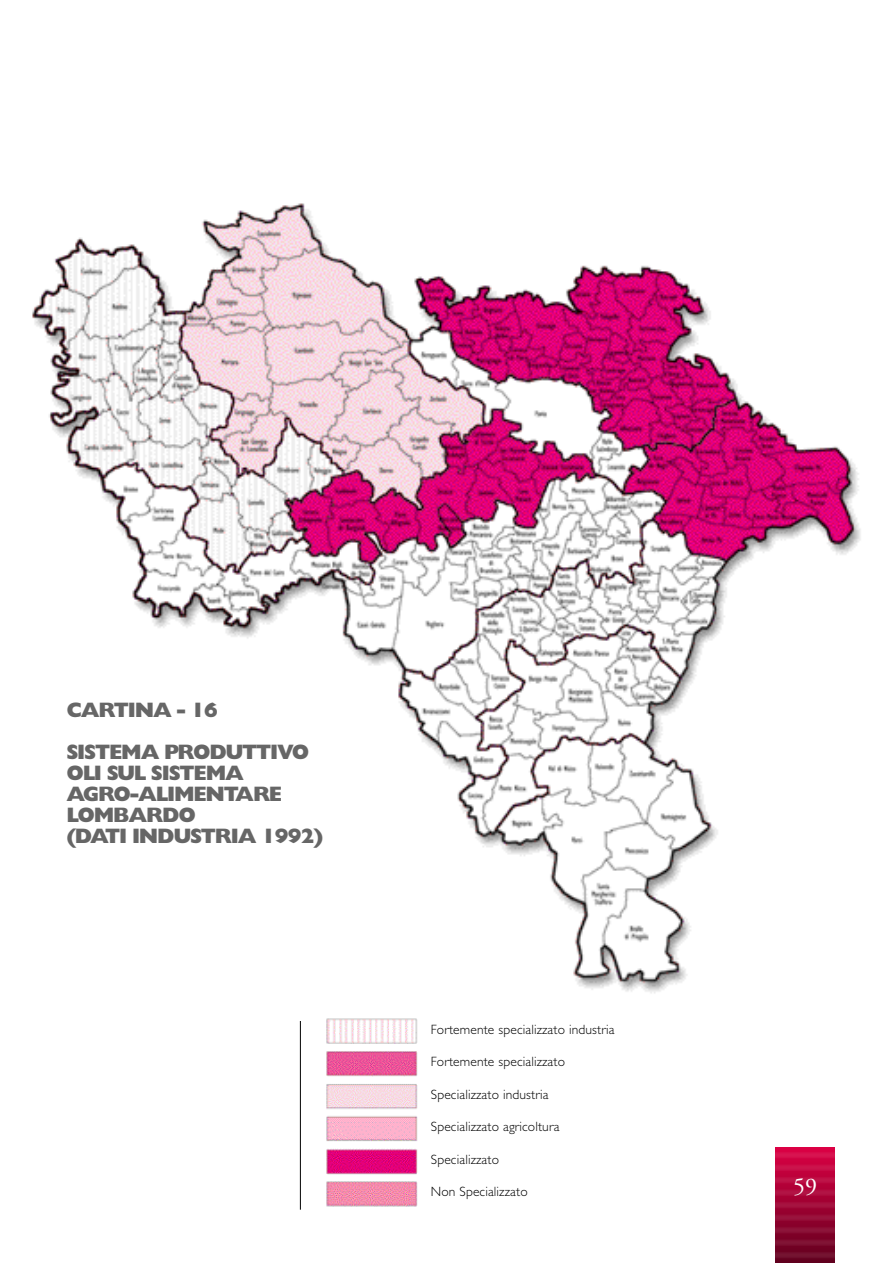
<style>
.page{position:relative;width:893px;height:1263px;background:#fff}
.page>*{position:absolute;margin:0;border:0;box-sizing:border-box;transform-origin:0 0}
.t1{font:24px "Adobe Garamond";color:#fff}
.t2{font:800 21px/21px "Gill Sans";letter-spacing:-.055em;color:#666}
.t3{font:300 13.5px "Gill Sans";letter-spacing:.01em;color:#000}
</style>
<div class="page">
<hr style="left:775px;top:1148px;width:59px;height:1px;background:#dc0044">
<hr style="left:775px;top:1149px;width:59px;height:1px;background:#db0044">
<hr style="left:775px;top:1150px;width:59px;height:1px;background:#da0043">
<hr style="left:775px;top:1151px;width:59px;height:1px;background:#d90043">
<hr style="left:775px;top:1152px;width:59px;height:1px;background:#d80043">
<hr style="left:775px;top:1153px;width:59px;height:1px;background:#d70043">
<hr style="left:775px;top:1154px;width:59px;height:1px;background:#d60042">
<hr style="left:775px;top:1155px;width:59px;height:1px;background:#d50042">
<hr style="left:775px;top:1156px;width:59px;height:1px;background:#d30041">
<hr style="left:775px;top:1157px;width:59px;height:1px;background:#d20041">
<hr style="left:775px;top:1158px;width:59px;height:1px;background:#d10041">
<hr style="left:775px;top:1159px;width:59px;height:1px;background:#d00040">
<hr style="left:775px;top:1160px;width:59px;height:1px;background:#cf0040">
<hr style="left:775px;top:1161px;width:59px;height:1px;background:#ce0040">
<hr style="left:775px;top:1162px;width:59px;height:1px;background:#cd003f">
<hr style="left:775px;top:1163px;width:59px;height:1px;background:#cc003f">
<hr style="left:775px;top:1164px;width:59px;height:1px;background:#cb003f">
<hr style="left:775px;top:1165px;width:59px;height:1px;background:#ca003e">
<hr style="left:775px;top:1166px;width:59px;height:1px;background:#c9003e">
<hr style="left:775px;top:1167px;width:59px;height:1px;background:#c8003e">
<hr style="left:775px;top:1168px;width:59px;height:1px;background:#c6003d">
<hr style="left:775px;top:1169px;width:59px;height:1px;background:#c5003d">
<hr style="left:775px;top:1170px;width:59px;height:1px;background:#c4003d">
<hr style="left:775px;top:1171px;width:59px;height:1px;background:#c3003c">
<hr style="left:775px;top:1172px;width:59px;height:1px;background:#c2003c">
<hr style="left:775px;top:1173px;width:59px;height:1px;background:#c1003c">
<hr style="left:775px;top:1174px;width:59px;height:1px;background:#c0003b">
<hr style="left:775px;top:1175px;width:59px;height:1px;background:#bf003b">
<hr style="left:775px;top:1176px;width:59px;height:1px;background:#be003b">
<hr style="left:775px;top:1177px;width:59px;height:1px;background:#bd003a">
<hr style="left:775px;top:1178px;width:59px;height:1px;background:#bc003a">
<hr style="left:775px;top:1179px;width:59px;height:1px;background:#bb003a">
<hr style="left:775px;top:1180px;width:59px;height:1px;background:#ba0039">
<hr style="left:775px;top:1181px;width:59px;height:1px;background:#b80039">
<hr style="left:775px;top:1182px;width:59px;height:1px;background:#b70039">
<hr style="left:775px;top:1183px;width:59px;height:1px;background:#b60038">
<hr style="left:775px;top:1184px;width:59px;height:1px;background:#b50038">
<hr style="left:775px;top:1185px;width:59px;height:1px;background:#b40038">
<hr style="left:775px;top:1186px;width:59px;height:1px;background:#b30037">
<hr style="left:775px;top:1187px;width:59px;height:1px;background:#b20037">
<hr style="left:775px;top:1188px;width:59px;height:1px;background:#b10037">
<hr style="left:775px;top:1189px;width:59px;height:1px;background:#b00036">
<hr style="left:775px;top:1190px;width:59px;height:1px;background:#af0036">
<hr style="left:775px;top:1191px;width:59px;height:1px;background:#ae0036">
<hr style="left:775px;top:1192px;width:59px;height:1px;background:#ad0036">
<hr style="left:775px;top:1193px;width:59px;height:1px;background:#ab0035">
<hr style="left:775px;top:1194px;width:59px;height:1px;background:#aa0035">
<hr style="left:775px;top:1195px;width:59px;height:1px;background:#a90034">
<hr style="left:775px;top:1196px;width:59px;height:1px;background:#a80034">
<hr style="left:775px;top:1197px;width:59px;height:1px;background:#a70034">
<hr style="left:775px;top:1198px;width:59px;height:1px;background:#a60033">
<hr style="left:775px;top:1199px;width:59px;height:1px;background:#a50033">
<hr style="left:775px;top:1200px;width:59px;height:1px;background:#a40033">
<hr style="left:775px;top:1201px;width:59px;height:1px;background:#a30032">
<hr style="left:775px;top:1202px;width:59px;height:1px;background:#a20032">
<hr style="left:775px;top:1203px;width:59px;height:1px;background:#a10032">
<hr style="left:775px;top:1204px;width:59px;height:1px;background:#a00031">
<hr style="left:775px;top:1205px;width:59px;height:1px;background:#9f0031">
<hr style="left:775px;top:1206px;width:59px;height:1px;background:#9d0030">
<hr style="left:775px;top:1207px;width:59px;height:1px;background:#9c0030">
<hr style="left:775px;top:1208px;width:59px;height:1px;background:#9b0030">
<hr style="left:775px;top:1209px;width:59px;height:1px;background:#9a0030">
<hr style="left:775px;top:1210px;width:59px;height:1px;background:#99002f">
<hr style="left:775px;top:1211px;width:59px;height:1px;background:#98002f">
<hr style="left:775px;top:1212px;width:59px;height:1px;background:#97002f">
<hr style="left:775px;top:1213px;width:59px;height:1px;background:#96002e">
<hr style="left:775px;top:1214px;width:59px;height:1px;background:#95002e">
<hr style="left:775px;top:1215px;width:59px;height:1px;background:#94002e">
<hr style="left:775px;top:1216px;width:59px;height:1px;background:#93002d">
<hr style="left:775px;top:1217px;width:59px;height:1px;background:#92002d">
<hr style="left:775px;top:1218px;width:59px;height:1px;background:#90002d">
<hr style="left:775px;top:1219px;width:59px;height:1px;background:#8f002c">
<hr style="left:775px;top:1220px;width:59px;height:1px;background:#8e002c">
<hr style="left:775px;top:1221px;width:59px;height:1px;background:#8d002c">
<hr style="left:775px;top:1222px;width:59px;height:1px;background:#8c002b">
<hr style="left:775px;top:1223px;width:59px;height:1px;background:#8b002b">
<hr style="left:775px;top:1224px;width:59px;height:1px;background:#8a002b">
<hr style="left:775px;top:1225px;width:59px;height:1px;background:#89002a">
<hr style="left:775px;top:1226px;width:59px;height:1px;background:#88002a">
<hr style="left:775px;top:1227px;width:59px;height:1px;background:#87002a">
<hr style="left:775px;top:1228px;width:59px;height:1px;background:#860029">
<hr style="left:775px;top:1229px;width:59px;height:1px;background:#850029">
<hr style="left:775px;top:1230px;width:59px;height:1px;background:#840029">
<hr style="left:775px;top:1231px;width:59px;height:1px;background:#820028">
<hr style="left:775px;top:1232px;width:59px;height:1px;background:#810028">
<hr style="left:775px;top:1233px;width:59px;height:1px;background:#800028">
<hr style="left:775px;top:1234px;width:59px;height:1px;background:#7f0027">
<hr style="left:775px;top:1235px;width:59px;height:1px;background:#7e0027">
<hr style="left:775px;top:1236px;width:59px;height:1px;background:#7d0027">
<hr style="left:775px;top:1237px;width:59px;height:1px;background:#7c0026">
<hr style="left:775px;top:1238px;width:59px;height:1px;background:#7b0026">
<hr style="left:775px;top:1239px;width:59px;height:1px;background:#7a0026">
<hr style="left:775px;top:1240px;width:59px;height:1px;background:#790025">
<hr style="left:775px;top:1241px;width:59px;height:1px;background:#780025">
<hr style="left:775px;top:1242px;width:59px;height:1px;background:#770025">
<hr style="left:775px;top:1243px;width:59px;height:1px;background:#750024">
<hr style="left:775px;top:1244px;width:59px;height:1px;background:#740024">
<hr style="left:775px;top:1245px;width:59px;height:1px;background:#730023">
<hr style="left:775px;top:1246px;width:59px;height:1px;background:#720023">
<hr style="left:775px;top:1247px;width:59px;height:1px;background:#710023">
<hr style="left:775px;top:1248px;width:59px;height:1px;background:#700023">
<hr style="left:775px;top:1249px;width:59px;height:1px;background:#6f0022">
<hr style="left:775px;top:1250px;width:59px;height:1px;background:#6e0022">
<hr style="left:775px;top:1251px;width:59px;height:1px;background:#6d0022">
<hr style="left:775px;top:1252px;width:59px;height:1px;background:#6c0021">
<hr style="left:775px;top:1253px;width:59px;height:1px;background:#6b0021">
<hr style="left:775px;top:1254px;width:59px;height:1px;background:#6a0021">
<hr style="left:775px;top:1255px;width:59px;height:1px;background:#690020">
<hr style="left:775px;top:1256px;width:59px;height:1px;background:#670020">
<hr style="left:775px;top:1257px;width:59px;height:1px;background:#660020">
<hr style="left:775px;top:1258px;width:59px;height:1px;background:#65001f">
<hr style="left:775px;top:1259px;width:59px;height:1px;background:#64001f">
<hr style="left:775px;top:1260px;width:59px;height:1px;background:#63001f">
<hr style="left:775px;top:1261px;width:59px;height:1px;background:#62001e">
<hr style="left:775px;top:1262px;width:59px;height:1px;background:#60001e">
<hr style="left:300px;top:268px;width:1px;height:942px;background:#000">
<img style="left:32px;top:203px;width:829px;height:817px">
<div style="left:320px;top:1012px;width:108px;height:209px;background:#fff"></div>
<img style="left:326px;top:1018px;width:92px;height:189px">
<h2 class="t2" style="left:66px;top:691px;width:244px;line-height:42px">CARTINA - 16<br>SISTEMA PRODUTTIVO</h2>
<h2 class="t2" style="left:66px;top:765px;width:258px">OLI SUL SISTEMA<br>AGRO-ALIMENTARE<br>LOMBARDO<br>(DATI INDUSTRIA 1992)</h2>
<p class="t3" style="left:431px;top:1024px;width:185px">Fortemente specializzato industria</p>
<p class="t3" style="left:431px;top:1057px;width:136px">Fortemente specializzato</p>
<p class="t3" style="left:431px;top:1089px;width:119px">Specializzato industria</p>
<p class="t3" style="left:431px;top:1122px;width:130px">Specializzato agricoltura</p>
<p class="t3" style="left:431px;top:1154px;width:70px">Specializzato</p>
<p class="t3" style="left:431px;top:1186px;width:98px">Non Specializzato</p>
<h1 class="t1" style="left:793px;top:1177px;width:25px">59</h1>
</div>
